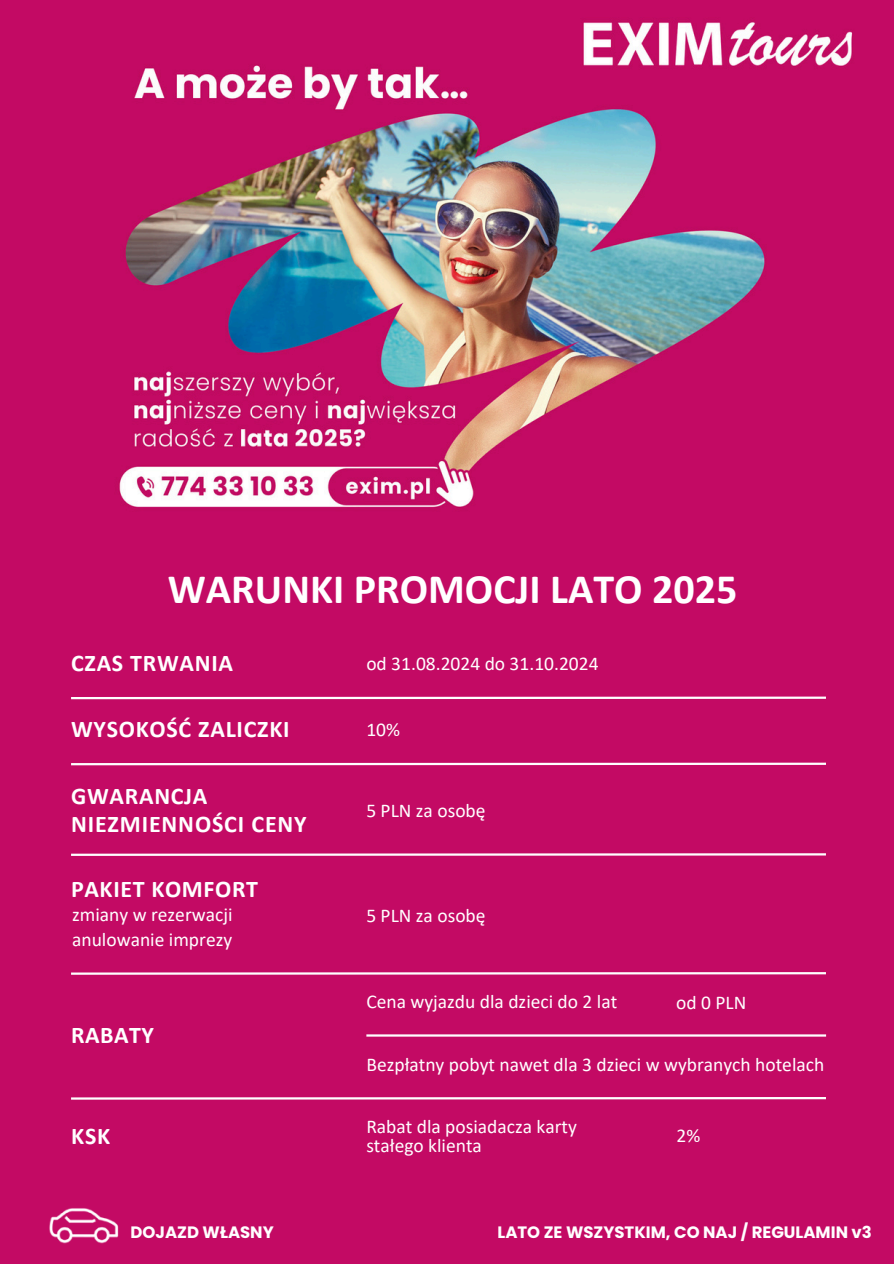
<style>
.page{position:relative;width:894px;height:1264px;background:#fff}
.page>*{position:absolute;margin:0;border:0;box-sizing:border-box;transform-origin:0 0}
.t1{font:700 42px "Calibri";color:#fff}
.t2{font:700 24px/28.2px "Calibri";letter-spacing:.03em;color:#fff}
.t3{font:19.5px/19.2px "Calibri";color:#fff}
.t4{font:700 16.5px "Poppins";color:#fff}
</style>
<div class="page">
<img style="left:0;top:0;width:893px;height:1263px">
<hr style="left:71px;top:1096px;width:754px;height:3px;background:#fff">
<hr style="left:71px;top:972px;width:754px;height:2px;background:#fff">
<hr style="left:71px;top:853px;width:754px;height:3px;background:#fff">
<hr style="left:71px;top:762px;width:754px;height:3px;background:#fff">
<hr style="left:71px;top:696px;width:754px;height:3px;background:#fff">
<hr style="left:366px;top:1034px;width:459px;height:2px;background:#fff">
<img style="left:34px;top:1192px;width:93px;height:67px">
<h1 class="t1" style="left:168px;top:572px;width:571px">WARUNKI PROMOCJI LATO 2025</h1>
<h2 class="t2" style="left:71px;top:651px;width:163px">CZAS TRWANIA</h2>
<h2 class="t2" style="left:71px;top:717px;width:220px">WYSOKOŚĆ ZALICZKI</h2>
<h3 class="t2" style="left:71px;top:784px;width:237px">GWARANCJA<br>NIEZMIENNOŚCI CENY</h3>
<h3 class="t2" style="left:71px;top:876px;width:188px">PAKIET KOMFORT</h3>
<h3 class="t3" style="left:72px;top:904px;width:162px;line-height:24.8px">zmiany w rezerwacji anulowanie imprezy</h3>
<h3 class="t2" style="left:71px;top:1023px;width:84px">RABATY</h3>
<h2 class="t2" style="left:71px;top:1123px;width:41px">KSK</h2>
<h2 class="t3" style="left:366px;top:655px;width:234px">od 31.08.2024 do 31.10.2024</h2>
<h2 class="t3" style="left:366px;top:721px;width:35px">10%</h2>
<h3 class="t3" style="left:366px;top:802px;width:121px">5 PLN za osobę</h3>
<h3 class="t3" style="left:366px;top:907px;width:121px">5 PLN za osobę</h3>
<h3 class="t3" style="left:366px;top:993px;width:252px">Cena wyjazdu dla dzieci do 2 lat</h3>
<p class="t3" style="left:676px;top:994px;width:72px">od 0 PLN</p>
<h3 class="t3" style="left:366px;top:1056px;width:459px">Bezpłatny pobyt nawet dla 3 dzieci w wybranych hotelach</h3>
<h3 class="t3" style="left:366px;top:1118px;width:212px">Rabat dla posiadacza karty stałego klienta</h3>
<h2 class="t3" style="left:676px;top:1127px;width:25px">2%</h2>
<h4 class="t4" style="left:131px;top:1220px;width:145px">DOJAZD WŁASNY</h4>
<p class="t4" style="left:497px;top:1220px;width:376px">LATO ZE WSZYSTKIM, CO NAJ / REGULAMIN v3</p>
</div>
